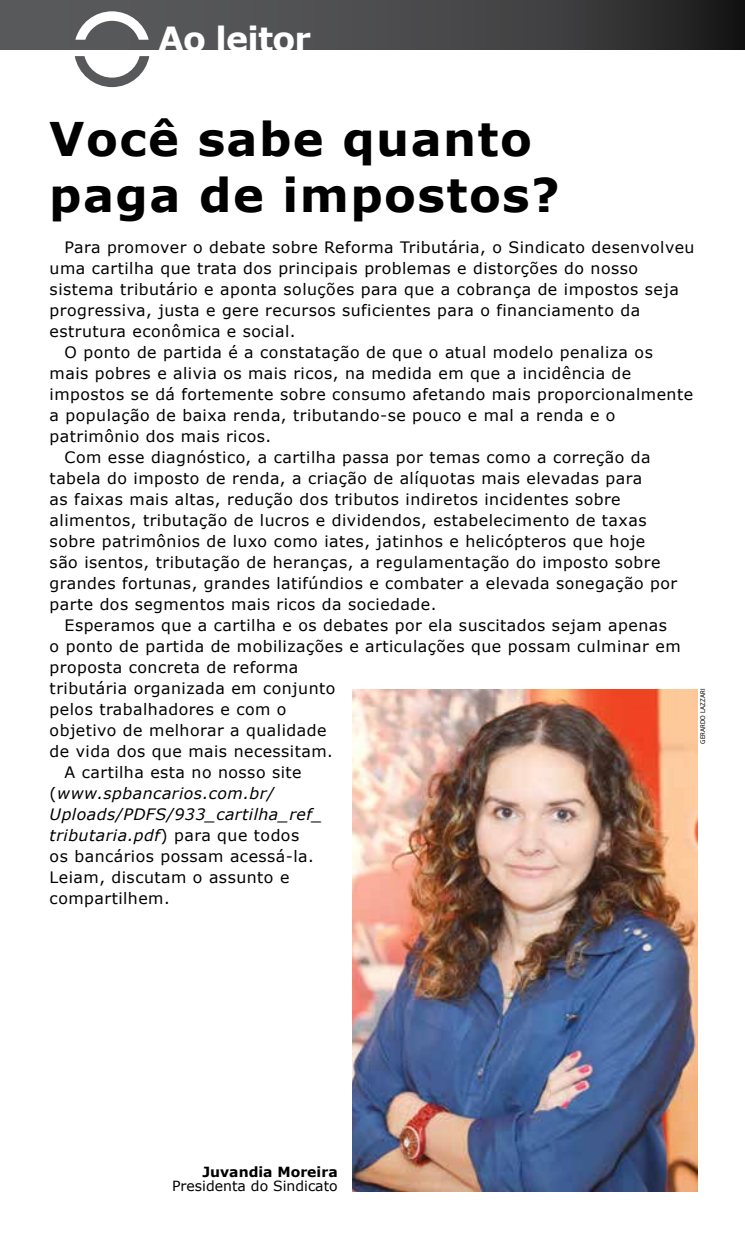
<style>
.page{position:relative;width:745px;height:1241px;background:#fff}
.page>*{position:absolute;margin:0;border:0;box-sizing:border-box;transform-origin:0 0}
.t1{font:700 46.38px/56px "Verdana";letter-spacing:.03em;color:#000}
.t2{font:700 33.25px "Verdana";color:#fff}
.t3{font:15.75px "Verdana";letter-spacing:.03em;color:#000}
.t4{font:italic 15.75px "Verdana";letter-spacing:.03em;color:#000}
.t5{font:14px "Verdana";color:#000}
.t6{font:700 14px "Verdana";color:#000}
.t7{font:7px "Myriad Pro";letter-spacing:.02em;color:#000;scale:.95 1}
.s1{font-style:normal}
</style>
<div class="page">
<svg style="left:0;top:0;width:744px;height:50px"></svg>
<svg style="left:75px;top:11px;width:74px;height:29px"></svg>
<svg style="left:75px;top:56px;width:74px;height:31px"></svg>
<img style="left:352px;top:689px;width:344px;height:501px">
<h2 class="t2" style="left:158px;top:18px;width:154px">Ao leitor</h2>
<h1 class="t1" style="left:49px;top:109px;width:511px">Você sabe quanto paga de impostos?</h1>
<p class="t3" style="left:64px;top:237px;width:631px">Para promover o debate sobre Reforma Tributária, o Sindicato desenvolveu</p>
<p class="t3" style="left:50px;top:258px;width:589px">uma cartilha que trata dos principais problemas e distorções do nosso</p>
<p class="t3" style="left:50px;top:279px;width:630px">sistema tributário e aponta soluções para que a cobrança de impostos seja</p>
<p class="t3" style="left:50px;top:300px;width:591px">progressiva, justa e gere recursos suficientes para o financiamento da</p>
<p class="t3" style="left:50px;top:321px;width:247px">estrutura econômica e social.</p>
<p class="t3" style="left:64px;top:342px;width:589px">O ponto de partida é a constatação de que o atual modelo penaliza os</p>
<p class="t3" style="left:50px;top:363px;width:582px">mais pobres e alivia os mais ricos, na medida em que a incidência de</p>
<p class="t3" style="left:50px;top:384px;width:644px">impostos se dá fortemente sobre consumo afetando mais proporcionalmente</p>
<p class="t3" style="left:50px;top:405px;width:567px">a população de baixa renda, tributando-se pouco e mal a renda e o</p>
<p class="t3" style="left:50px;top:426px;width:223px">patrimônio dos mais ricos.</p>
<p class="t3" style="left:64px;top:447px;width:587px">Com esse diagnóstico, a cartilha passa por temas como a correção da</p>
<p class="t3" style="left:50px;top:468px;width:593px">tabela do imposto de renda, a criação de alíquotas mais elevadas para</p>
<p class="t3" style="left:50px;top:489px;width:572px">as faixas mais altas, redução dos tributos indiretos incidentes sobre</p>
<p class="t3" style="left:50px;top:510px;width:598px">alimentos, tributação de lucros e dividendos, estabelecimento de taxas</p>
<p class="t3" style="left:50px;top:531px;width:596px">sobre patrimônios de luxo como iates, jatinhos e helicópteros que hoje</p>
<p class="t3" style="left:50px;top:552px;width:612px">são isentos, tributação de heranças, a regulamentação do imposto sobre</p>
<p class="t3" style="left:50px;top:573px;width:628px">grandes fortunas, grandes latifúndios e combater a elevada sonegação por</p>
<p class="t3" style="left:50px;top:594px;width:388px">parte dos segmentos mais ricos da sociedade.</p>
<p class="t3" style="left:64px;top:615px;width:603px">Esperamos que a cartilha e os debates por ela suscitados sejam apenas</p>
<p class="t3" style="left:50px;top:636px;width:632px">o ponto de partida de mobilizações e articulações que possam culminar em</p>
<p class="t3" style="left:50px;top:657px;width:250px">proposta concreta de reforma</p>
<p class="t3" style="left:50px;top:678px;width:287px">tributária organizada em conjunto</p>
<p class="t3" style="left:50px;top:699px;width:238px">pelos trabalhadores e com o</p>
<p class="t3" style="left:50px;top:720px;width:278px">objetivo de melhorar a qualidade</p>
<p class="t3" style="left:50px;top:741px;width:284px">de vida dos que mais necessitam.</p>
<p class="t3" style="left:64px;top:762px;width:238px">A cartilha esta no nosso site</p>
<p class="t4" style="left:50px;top:783px;width:226px"><span class="s1">(</span>www.spbancarios.com.br/</p>
<p class="t4" style="left:50px;top:804px;width:274px">Uploads/PDFS/933_cartilha_ref_</p>
<p class="t4" style="left:50px;top:825px;width:251px">tributaria.pdf<span class="s1">) para que todos</span></p>
<p class="t3" style="left:50px;top:846px;width:265px">os bancários possam acessá-la.</p>
<p class="t3" style="left:50px;top:867px;width:241px">Leiam, discutam o assunto e</p>
<p class="t3" style="left:50px;top:888px;width:122px">compartilhem.</p>
<p class="t7" style="left:698px;top:743px;width:59px;rotate:-90deg">gerardo lazzari</p>
<p class="t6" style="left:202px;top:1162px;width:137px">Juvandia Moreira</p>
<p class="t5" style="left:172px;top:1176px;width:167px">Presidenta do Sindicato</p>
</div>
